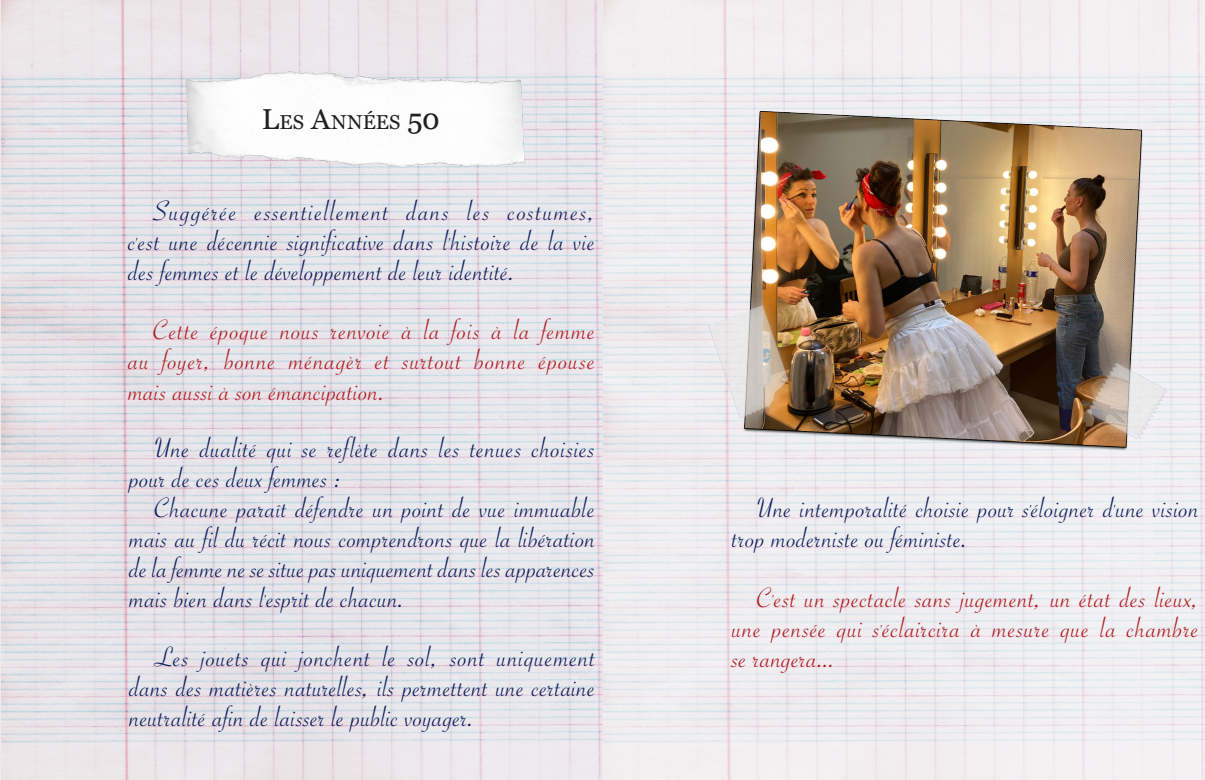
<style>
.page{position:relative;width:1205px;height:780px;background:#fff}
.page>*{position:absolute;margin:0;border:0;box-sizing:border-box;transform-origin:0 0}
.Bleu{font:30px/30px "Savoye Let Plain";letter-spacing:.015em;color:#0c1d5b;text-align:justify;scale:1.05 1}
.Bleu-2{font:30px/30px "Savoye Let Plain";letter-spacing:.025em;color:#ae1a1e;text-align:justify;scale:1.05 1}
.t1{font:20.12px "Georgia";color:#231f20}
.s1{font-size:28.75px}
</style>
<div class="page">
<img style="left:602px;top:0;width:603px;height:779px">
<img style="left:0;top:0;width:602px;height:779px">
<img style="left:185px;top:65px;width:341px;height:108px">
<img style="left:681px;top:102px;width:503px;height:352px">
<p class="t1" style="left:262px;top:107px;width:179px"><span class="s1">L</span>ES <span class="s1">A</span>NNÉES <span class="s1">50</span></p>
<p class="Bleu" style="left:128px;top:196px;width:446px;text-indent:25px">Suggérée essentiellement dans les costumes, c'est une décennie significative dans l'histoire de la vie des femmes et le développement de leur identité.</p>
<p class="Bleu-2" style="left:128px;top:315px;width:446px;text-indent:25px">Cette époque nous renvoie à la fois à la femme au foyer, bonne ménagèr et surtout bonne épouse mais aussi à son émancipation.</p>
<p class="Bleu" style="left:130px;top:433px;width:445px;text-indent:25px">Une dualité qui se reflète dans les tenues choisies pour de ces deux femmes :</p>
<p class="Bleu" style="left:130px;top:493px;width:445px;text-indent:25px">Chacune paraît défendre un point de vue immuable mais au fil du récit nous comprendrons que la libération de la femme ne se situe pas uniquement dans les apparences mais bien dans l'esprit de chacun.</p>
<p class="Bleu" style="left:130px;top:642px;width:445px;text-indent:25px">Les jouets qui jonchent le sol, sont uniquement dans des matières naturelles, ils permettent une certaine neutralité afin de laisser le public voyager.</p>
<p class="Bleu" style="left:732px;top:493px;width:446px;text-indent:25px">Une intemporalité choisie pour s'éloigner d'une vision trop moderniste ou féministe.</p>
<p class="Bleu-2" style="left:732px;top:583px;width:446px;text-indent:25px">C'est un spectacle sans jugement, un état des lieux, une pensée qui s'éclaircira à mesure que la chambre se rangera...</p>
</div>
